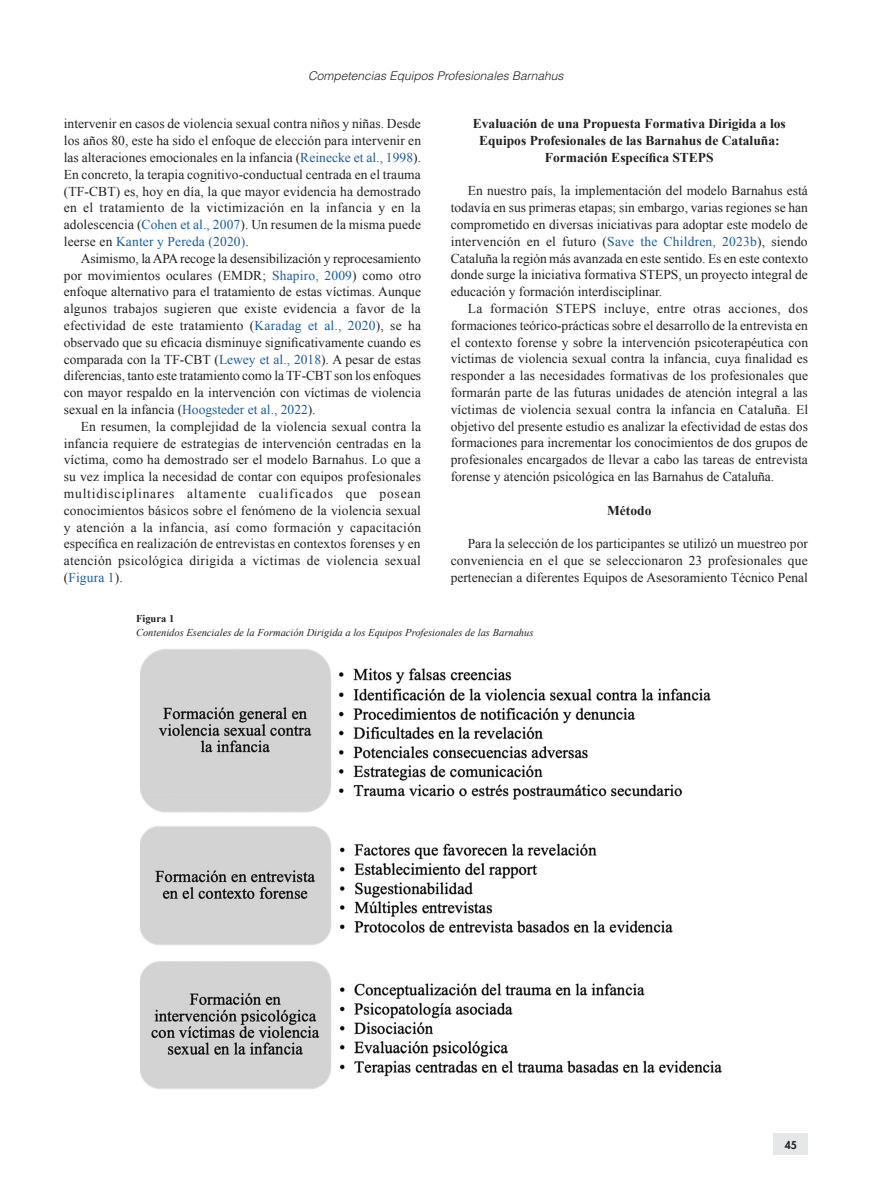
<style>
.page{position:relative;width:893px;height:1191px;background:#fff}
.page>*{position:absolute;margin:0;border:0;box-sizing:border-box;transform-origin:0 0}
.t1{font:13.5px/16.8px "Times New Roman";color:#231f20;text-align:justify}
.t2{font:700 13.5px/16.8px "Times New Roman";color:#231f20;text-align:center}
.t3{font:italic 300 12px "Helvetica LT Std";color:#231f20}
.t4{font:italic 10.5px "Times New Roman";color:#231f20}
.t5{font:700 10.5px "Times New Roman";color:#231f20}
.t6{font:800 10.5px "Futura Std";color:#231f20}
.s1{color:#175d9e}
</style>
<div class="page">
<div style="left:774px;top:1133px;width:34px;height:21px;background:#e6e7e9"></div>
<img style="left:140px;top:649px;width:582px;height:440px">
<p class="t3" style="left:308px;top:68px;width:257px">Competencias Equipos Profesionales Barnahus</p>
<p class="t1" style="left:64px;top:115px;width:359px">intervenir en casos de violencia sexual contra niños y niñas. Desde los años 80, este ha sido el enfoque de elección para intervenir en las alteraciones emocionales en la infancia (<span class="s1">Reinecke et al., 1998</span>).<br>En concreto, la terapia cognitivo-conductual centrada en el trauma (TF-CBT) es, hoy en día, la que mayor evidencia ha demostrado en el tratamiento de la victimización en la infancia y en la adolescencia (<span class="s1">Cohen et al., 2007</span>). Un resumen de la misma puede leerse en <span class="s1">Kanter y Pereda (2020)</span>.</p>
<p class="t1" style="left:64px;top:250px;width:359px;text-indent:17px">Asimismo, la APA recoge la desensibilización y reprocesamiento por movimientos oculares (EMDR; <span class="s1">Shapiro, 2009</span>) como otro enfoque alternativo para el tratamiento de estas víctimas. Aunque algunos trabajos sugieren que existe evidencia a favor de la efectividad de este tratamiento (<span class="s1">Karadag et al., 2020</span>), se ha observado que su eficacia disminuye significativamente cuando es comparada con la TF-CBT (<span class="s1">Lewey et al., 2018</span>). A pesar de estas diferencias, tanto este tratamiento como la TF-CBT son los enfoques con mayor respaldo en la intervención con víctimas de violencia sexual en la infancia (<span class="s1">Hoogsteder et al., 2022</span>).</p>
<p class="t1" style="left:64px;top:418px;width:359px;text-indent:17px">En resumen, la complejidad de la violencia sexual contra la infancia requiere de estrategias de intervención centradas en la víctima, como ha demostrado ser el modelo Barnahus. Lo que a su vez implica la necesidad de contar con equipos profesionales multidisciplinares altamente cualificados que posean conocimientos básicos sobre el fenómeno de la violencia sexual y atención a la infancia, así como formación y capacitación específica en realización de entrevistas en contextos forenses y en atención psicológica dirigida a víctimas de violencia sexual (<span class="s1">Figura 1</span>).</p>
<p class="t2" style="left:473px;top:115px;width:314px">Evaluación de una Propuesta Formativa Dirigida a los<br>Equipos Profesionales de las Barnahus de Cataluña:<br>Formación Específica STEPS</p>
<p class="t1" style="left:451px;top:182px;width:359px;text-indent:17px">En nuestro país, la implementación del modelo Barnahus está todavía en sus primeras etapas; sin embargo, varias regiones se han comprometido en diversas iniciativas para adoptar este modelo de intervención en el futuro (<span class="s1">Save the Children, 2023b</span>), siendo Cataluña la región más avanzada en este sentido. Es en este contexto donde surge la iniciativa formativa STEPS, un proyecto integral de educación y formación interdisciplinar.</p>
<p class="t1" style="left:451px;top:300px;width:359px;text-indent:17px">La formación STEPS incluye, entre otras acciones, dos formaciones teórico-prácticas sobre el desarrollo de la entrevista en el contexto forense y sobre la intervención psicoterapéutica con víctimas de violencia sexual contra la infancia, cuya finalidad es responder a las necesidades formativas de los profesionales que formarán parte de las futuras unidades de atención integral a las víctimas de violencia sexual contra la infancia en Cataluña. El objetivo del presente estudio es analizar la efectividad de estas dos formaciones para incrementar los conocimientos de dos grupos de profesionales encargados de llevar a cabo las tareas de entrevista forense y atención psicológica en las Barnahus de Cataluña.</p>
<p class="t2" style="left:607px;top:501px;width:46px">Método</p>
<p class="t1" style="left:451px;top:535px;width:359px;text-indent:17px">Para la selección de los participantes se utilizó un muestreo por conveniencia en el que se seleccionaron 23 profesionales que pertenecían a diferentes Equipos de Asesoramiento Técnico Penal</p>
<p class="t5" style="left:136px;top:611px;width:40px">Figura 1</p>
<p class="t4" style="left:136px;top:625px;width:399px">Contenidos Esenciales de la Formación Dirigida a los Equipos Profesionales de las Barnahus</p>
<p class="t6" style="left:785px;top:1138px;width:14px">45</p>
</div>
